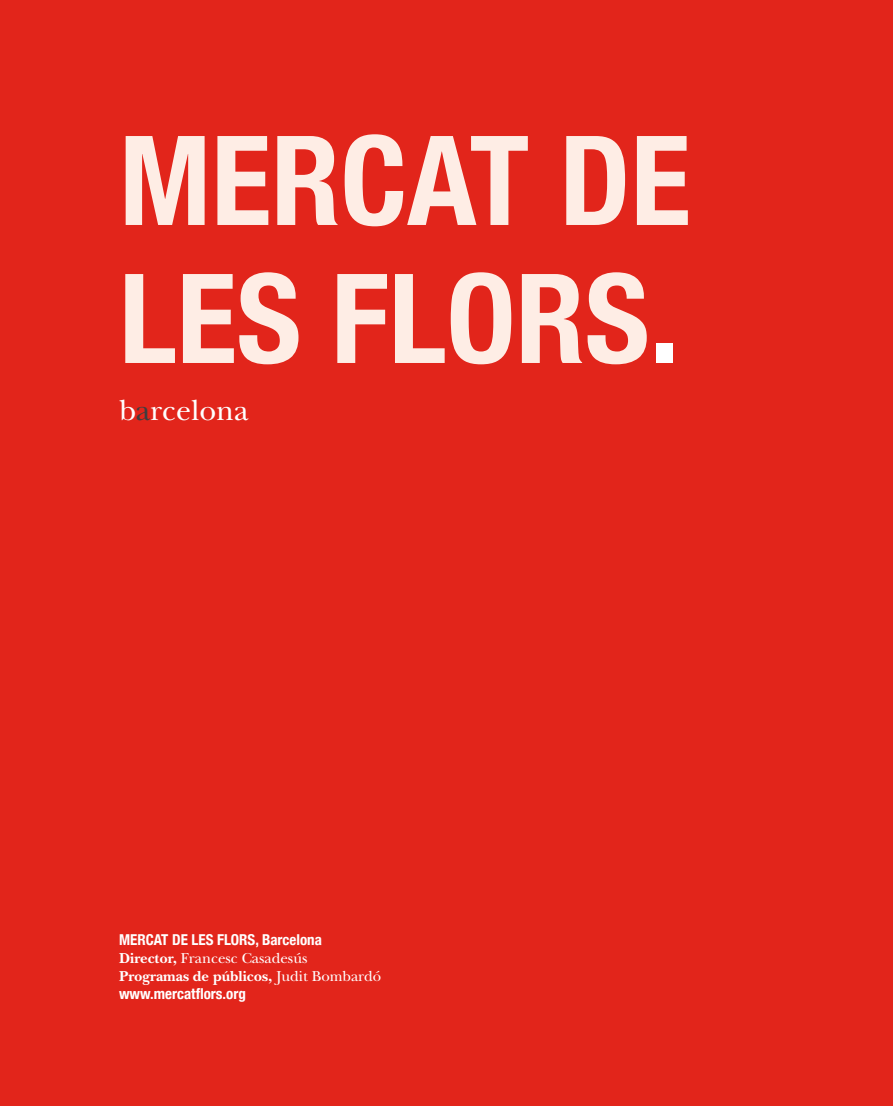
<style>
.page{position:relative;width:893px;height:1106px;background:#e2251b}
.page>*{position:absolute;margin:0;border:0;box-sizing:border-box;transform-origin:0 0}
.t1{font:700 condensed 124.5px/138px "Helvetica Neue";color:#feede5}
.t2{font:30px "New Baskerville";color:#fff}
.t3{font:15px/18px "New Baskerville";color:#fff}
.t4{font:700 condensed 15px "Helvetica Neue";color:#fff}
.s1{color:#fff}
.s2{color:#3e3e40}
.s3{font-weight:700}
</style>
<div class="page">
<div style="left:0;top:742px;width:43px;height:364px;background:#e2251b"></div>
<h1 class="t1" style="left:119px;top:110px;width:573px">MERCAT DE<br>LES FLORS<span class="s1">.</span></h1>
<h2 class="t2" style="left:119px;top:392px;width:131px">b<span class="s2">a</span>rcelona</h2>
<p class="t4" style="left:119px;top:930px;width:204px">MERCAT DE LES FLORS, Barcelona</p>
<p class="t3" style="left:119px;top:948px;width:264px"><span class="s3">Director,</span> Francesc Casadesús<br><span class="s3">Programas de públicos,</span> Judit Bombardó</p>
<p class="t4" style="left:119px;top:984px;width:128px">www.mercatflors.org</p>
</div>
